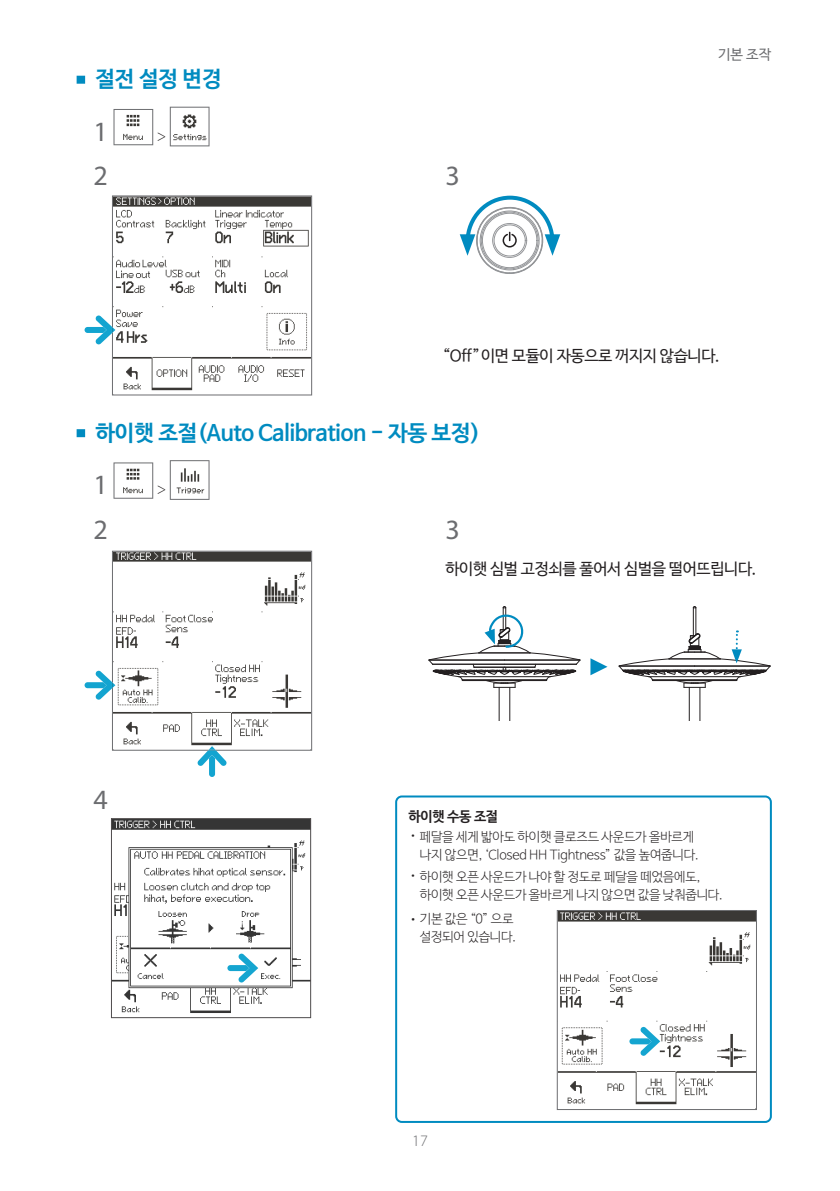
<style>
.page{position:relative;width:840px;height:1191px;background:#fff}
.page>*{position:absolute;margin:0;border:0;box-sizing:border-box;transform-origin:0 0}
.t1{font:28px "Myriad Pro";color:#6c6d70}
.t2{font:22px "Nanum Barun Gothic OTF Bold";letter-spacing:-.01em;color:#008bc0}
.t3{font:16px "Nanum Barun Gothic OTF";letter-spacing:-.02em;color:#231f20}
.t4{font:300 16px "Myriad Pro";color:#6c6d70}
.t5{font:300 16px "Myriad Pro";color:#231f20}
.t6{font:14px "Nanum Barun Gothic OTF Bold";letter-spacing:-.02em;color:#231f20}
.t7{font:14px "Nanum Barun Gothic OTF";color:#6c6d70}
.t8{font:13px/18px "Nanum Barun Gothic OTF Light";letter-spacing:-.02em;color:#231f20}
.s1{font-family:"Myriad Pro";font-weight:300;font-size:14px}
</style>
<div class="page">
<svg style="left:111px;top:818px;width:200px;height:200px"></svg>
<svg style="left:77px;top:76px;width:9px;height:8px"></svg>
<svg style="left:113px;top:109px;width:40px;height:36px"></svg>
<svg style="left:170px;top:107px;width:39px;height:39px"></svg>
<svg style="left:84px;top:195px;width:228px;height:200px"></svg>
<svg style="left:459px;top:195px;width:101px;height:79px"></svg>
<svg style="left:77px;top:429px;width:9px;height:8px"></svg>
<svg style="left:113px;top:462px;width:40px;height:37px"></svg>
<svg style="left:170px;top:460px;width:39px;height:40px"></svg>
<div style="left:395px;top:795px;width:376px;height:328px;border:2px solid #008bc0;border-radius:6px"></div>
<svg style="left:556px;top:910px;width:200px;height:200px"></svg>
<img style="left:629px;top:1038px;width:11px;height:6px">
<img style="left:640px;top:1027px;width:20px;height:28px">
<img style="left:227px;top:965px;width:11px;height:6px">
<img style="left:238px;top:953px;width:20px;height:29px">
<svg style="left:84px;top:550px;width:228px;height:227px"></svg>
<hr style="left:688px;top:687px;width:1px;height:34px;background:#231f20">
<hr style="left:699px;top:687px;width:1px;height:34px;background:#231f20">
<hr style="left:498px;top:687px;width:1px;height:34px;background:#231f20">
<hr style="left:509px;top:687px;width:1px;height:34px;background:#231f20">
<svg style="left:428px;top:606px;width:152px;height:82px"></svg>
<svg style="left:618px;top:606px;width:152px;height:82px"></svg>
<svg style="left:590px;top:658px;width:17px;height:17px"></svg>
<h2 class="t2" style="left:95px;top:68px;width:128px">절전 설정 변경</h2>
<h1 class="t1" style="left:93px;top:114px;width:16px">1</h1>
<p class="t5" style="left:157px;top:126px;width:11px">&gt;</p>
<h1 class="t1" style="left:93px;top:159px;width:16px">2</h1>
<h1 class="t1" style="left:445px;top:159px;width:16px">3</h1>
<p class="t7" style="left:717px;top:47px;width:55px">기본 조작</p>
<p class="t3" style="left:442px;top:348px;width:278px">“Off”이면 모듈이 자동으로 꺼지지 않습니다.</p>
<h2 class="t2" style="left:95px;top:421px;width:386px">하이햇 조절(Auto Calibration - 자동 보정)</h2>
<h1 class="t1" style="left:93px;top:467px;width:16px">1</h1>
<p class="t5" style="left:157px;top:479px;width:11px">&gt;</p>
<h1 class="t1" style="left:93px;top:512px;width:16px">2</h1>
<h1 class="t1" style="left:445px;top:512px;width:16px">3</h1>
<p class="t3" style="left:445px;top:561px;width:312px">하이햇 심벌 고정쇠를 풀어서 심벌을 떨어뜨립니다.</p>
<h1 class="t1" style="left:93px;top:782px;width:16px">4</h1>
<p class="t6" style="left:408px;top:809px;width:91px">하이햇 수동 조절</p>
<p class="t8" style="left:419px;top:828px;width:280px;text-indent:-8px"><sup>•</sup> 페달을 세게 밟아도 하이햇 클로즈드 사운드가 올바르게 나지 않으면, ‘Closed HH Tightness” 값을 높여줍니다.</p>
<p class="t8" style="left:419px;top:868px;width:304px;text-indent:-8px"><sup>•</sup> 하이햇 오픈 사운드가 나야 할 정도로 페달을 떼었음에도, 하이햇 오픈 사운드가 올바르게 나지 않으면 값을 낮춰줍니다.</p>
<p class="t8" style="left:411px;top:910px;width:106px;text-align:right"><span class="s1">•</span> 기본 값은 “0” 으로 설정되어 있습니다.</p>
<p class="t4" style="left:412px;top:1131px;width:17px">17</p>
</div>
